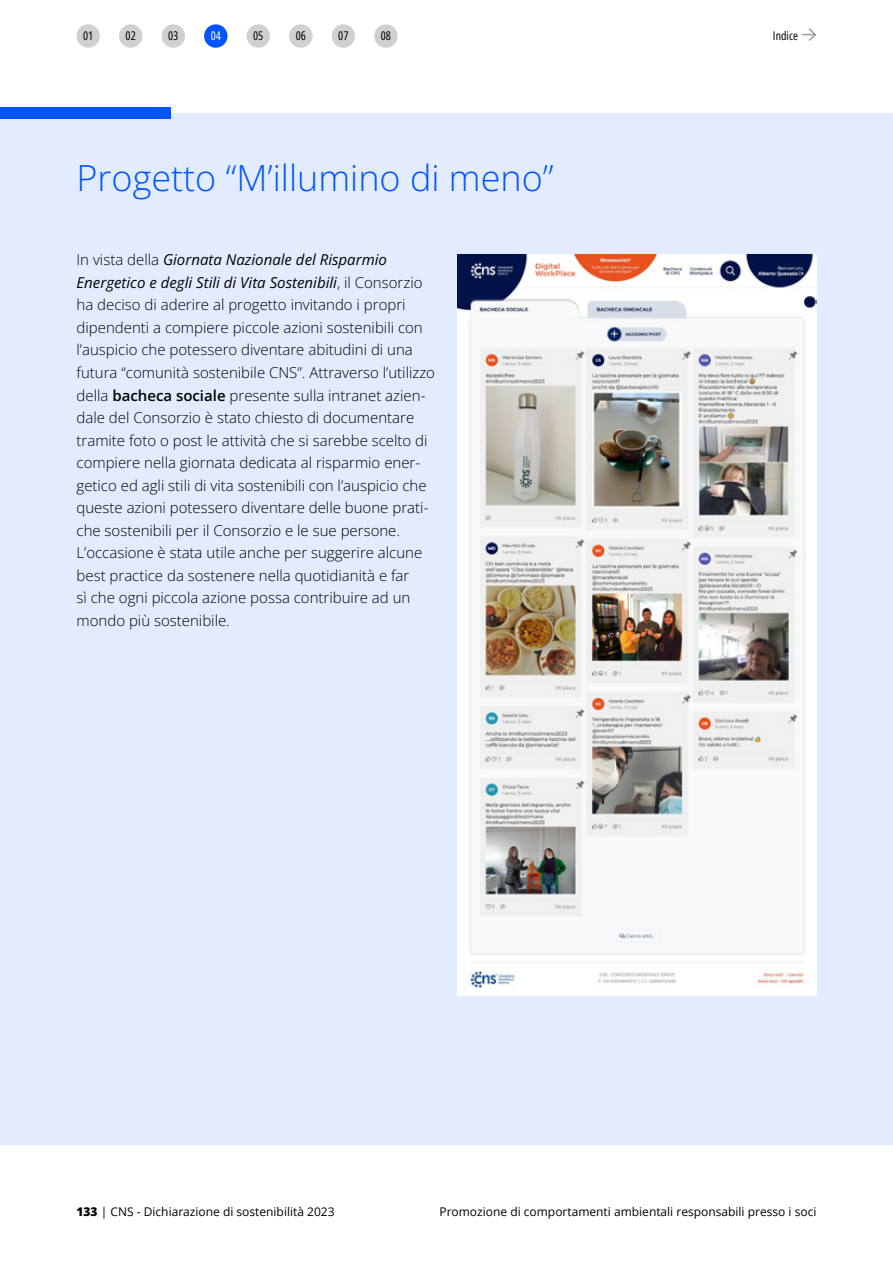
<style>
.page{position:relative;width:893px;height:1263px;background:#fff}
.page>*{position:absolute;margin:0;border:0;box-sizing:border-box;transform-origin:0 0}
.t1{font:300 36px "Open Sans";color:#05f}
.t2{font:300 15px/22.5px "Open Sans";color:#000}
.t3{font:12px "Open Sans";color:#000}
.t4{font:12px "Open Sans Condensed";color:#000}
.t5{font:12px "Open Sans Condensed";color:#fff}
.s1{font-weight:400;font-style:italic}
.s2{font-weight:600}
.s3{font-weight:800}
</style>
<div class="page">
<div style="left:162px;top:24px;width:23px;height:24px;background:#d0d0d0;border-radius:50%"></div>
<div style="left:204px;top:24px;width:23px;height:24px;background:#05f;border-radius:50%"></div>
<div style="left:247px;top:24px;width:23px;height:24px;background:#d0d0d0;border-radius:50%"></div>
<div style="left:289px;top:24px;width:24px;height:24px;background:#d0d0d0;border-radius:50%"></div>
<div style="left:332px;top:24px;width:23px;height:24px;background:#d0d0d0;border-radius:50%"></div>
<div style="left:374px;top:24px;width:24px;height:24px;background:#d0d0d0;border-radius:50%"></div>
<svg style="left:802px;top:28px;width:14px;height:13px"></svg>
<div style="left:77px;top:24px;width:23px;height:24px;background:#d0d0d0;border-radius:50%"></div>
<div style="left:119px;top:24px;width:23px;height:24px;background:#d0d0d0;border-radius:50%"></div>
<div style="left:0;top:113px;width:893px;height:1031px;background:#e3ecff"></div>
<div style="left:0;top:108px;width:170px;height:11px;background:#05f"></div>
<img style="left:457px;top:254px;width:359px;height:741px">
<p class="t4" style="left:83px;top:27px;width:12px">01</p>
<p class="t4" style="left:126px;top:27px;width:12px">02</p>
<p class="t4" style="left:168px;top:27px;width:12px">03</p>
<p class="t5" style="left:211px;top:27px;width:12px">04</p>
<p class="t4" style="left:253px;top:27px;width:12px">05</p>
<p class="t4" style="left:296px;top:27px;width:12px">06</p>
<p class="t4" style="left:338px;top:27px;width:12px">07</p>
<p class="t4" style="left:381px;top:27px;width:12px">08</p>
<p class="t4" style="left:773px;top:27px;width:27px">Indice</p>
<h1 class="t1" style="left:77px;top:154px;width:479px">Progetto “M’illumino di meno”</h1>
<p class="t2" style="left:77px;top:248px;width:360px">In vista della <span class="s1">Giornata Nazionale del Risparmio Energetico e degli Stili di Vita Sostenibili</span>, il Consorzio ha deciso di aderire al progetto invitando i propri dipendenti a compiere piccole azioni sostenibili con l’auspicio che potessero diventare abitudini di una futura “comunità sostenibile CNS”. Attraverso l’utilizzo della <span class="s2">bacheca sociale</span> presente sulla intranet azien&shy;dale del Consorzio è stato chiesto di documentare tramite foto o post le attività che si sarebbe scelto di compiere nella giornata dedicata al risparmio ener&shy;getico ed agli stili di vita sostenibili con l’auspicio che queste azioni potessero diventare delle buone prati&shy;che sostenibili per il Consorzio e le sue persone.<br>L’occasione è stata utile anche per suggerire alcune best practice da sostenere nella quotidianità e far<br>sì che ogni piccola azione possa contribuire ad un mondo più sostenibile.</p>
<p class="t3" style="left:77px;top:1203px;width:260px"><span class="s3">133</span> | CNS - Dichiarazione di sostenibilità 2023</p>
<p class="t3" style="left:439px;top:1203px;width:378px">Promozione di comportamenti ambientali responsabili presso i soci</p>
</div>
